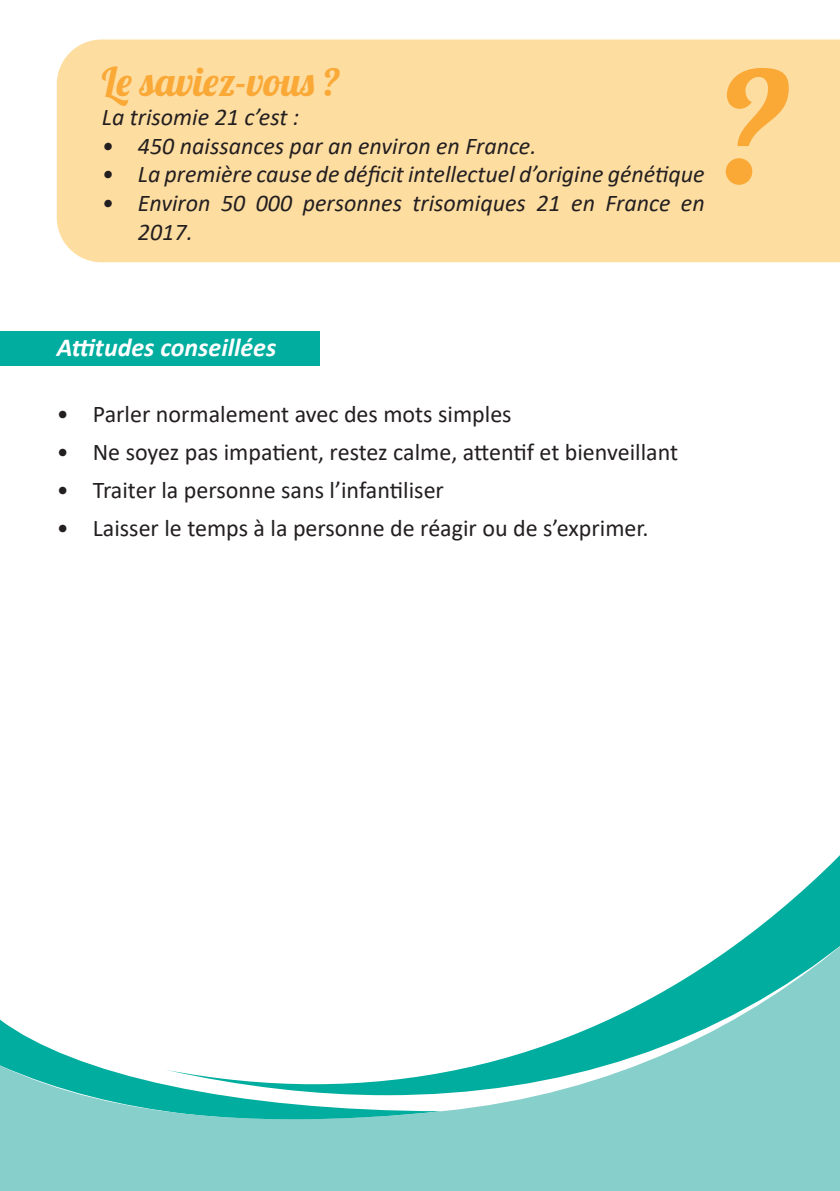
<style>
.page{position:relative;width:840px;height:1191px;background:#fff}
.page>*{position:absolute;margin:0;border:0;box-sizing:border-box;transform-origin:0 0}
.t1{font:167px "Lobster 1.4";color:#faa836}
.t2{font:40px "Lobster 1.4";letter-spacing:.025em;color:#faa836}
.t3{font:italic 700 26px "Calibri";color:#fff}
.t4{font:24px "Calibri";color:#231f20}
.t5{font:italic 24px/28.8px "Calibri";color:#231f20}
</style>
<div class="page">
<svg style="left:746px;top:856px;width:93px;height:81px"></svg>
<svg style="left:0;top:937px;width:839px;height:254px"></svg>
<div style="left:0;top:332px;width:319px;height:34px;background:#00ad9e"></div>
<div style="left:57px;top:39px;width:782px;height:223px;background:#fedda1"></div>
<p class="t2" style="left:102px;top:56px;width:240px">Le saviez-vous ?</p>
<p class="t5" style="left:102px;top:101px;width:199px">La trisomie 21 c’est :</p>
<p class="t5" style="left:102px;top:130px;width:436px">• 450 naissances par an environ en France.</p>
<p class="t5" style="left:102px;top:159px;width:604px">• La première cause de déficit intellectuel d’origine génétique</p>
<p class="t5" style="left:138px;top:188px;width:568px;text-indent:-36px">• Environ 50 000 personnes trisomiques 21 en France en<br>2017.</p>
<p class="t1" style="left:717px;top:18px;width:75px">?</p>
<p class="t3" style="left:57px;top:328px;width:221px">Attitudes conseillées</p>
<p class="t4" style="left:57px;top:398px;width:456px">• Parler normalement avec des mots simples</p>
<p class="t4" style="left:57px;top:436px;width:622px">• Ne soyez pas impatient, restez calme, attentif et bienveillant</p>
<p class="t4" style="left:57px;top:474px;width:388px">• Traiter la personne sans l’infantiliser</p>
<p class="t4" style="left:57px;top:512px;width:593px">• Laisser le temps à la personne de réagir ou de s’exprimer.</p>
</div>
